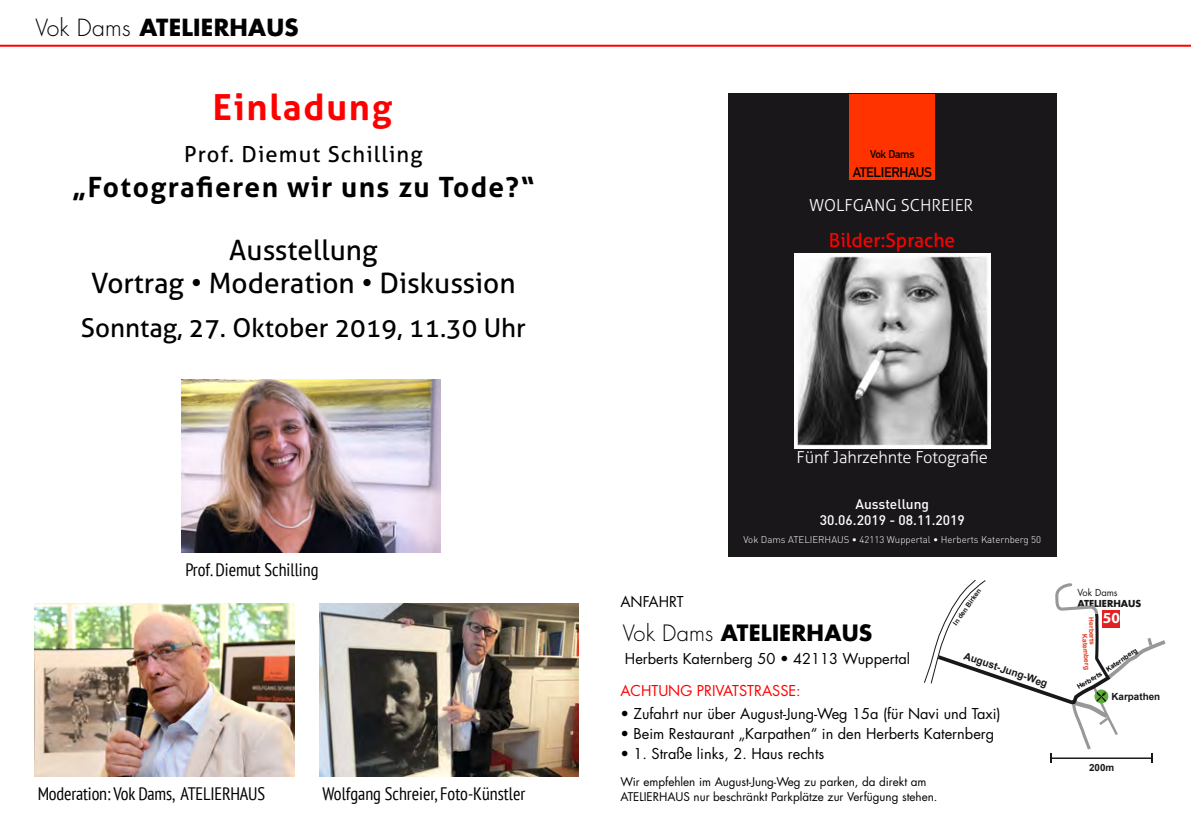
<style>
.page{position:relative;width:1191px;height:840px;background:#fff}
.page>*{position:absolute;margin:0;border:0;box-sizing:border-box;transform-origin:0 0}
.t1{font:700 36px "Aller";letter-spacing:.05em;color:#f00}
.t2{font:28px/33.6px "Aller";color:#000;text-align:center}
.t3{font:700 28px "Aller";letter-spacing:.05em;color:#000}
.t4{font:26px "Aller";color:#000}
.t5{font:700 23px "Futura";letter-spacing:.01em;color:#000}
.t6{font:22px "Aller";letter-spacing:.05em;color:#000}
.t7{font:700 21.8px "Futura";letter-spacing:.01em;color:#000}
.t8{font:19.2px "Aller";color:#f00}
.t9{font:condensed 18px "PT Sans";color:#000}
.t10{font:300 16.6px "Aller";letter-spacing:-.01em;color:#fff}
.t11{font:700 15.4px "Myriad Pro";color:#fff}
.t12{font:14.6px "Futura";color:#000}
.t13{font:14.6px "Futura";color:#f00}
.t14{font:500 13.8px/16.6px "FFDIN";color:#fff;text-align:center}
.t15{font:700 13.8px "DIN Alternate";letter-spacing:-.025em;color:#000}
.t16{font:11.6px/15.4px "Futura";color:#000}
.t17{font:700 11px "DIN Alternate";letter-spacing:-.025em;color:#000}
.t18{font:700 10.2px "Arial";color:#1a171b}
.t19{font:700 9.8px "Arial";color:#1a171b}
.t20{font:300 9.6px "FFDIN";color:#fff}
.t21{font:700 9.4px "Futura";color:#1a171b}
.t22{font:9.4px "Futura";color:#1a171b}
.t23{font:700 6.8px "Arial";color:#e33b21}
.t24{font:700 6.8px "Arial";color:#000}
.t25{font:700 6.8px "Arial";color:#1a171b}
.s1{font-weight:300}
</style>
<div class="page">
<hr style="left:0;top:45px;width:1191px;height:2px;background:#f00">
<img style="left:181px;top:379px;width:259px;height:173px">
<img style="left:35px;top:603px;width:259px;height:173px">
<img style="left:319px;top:603px;width:259px;height:173px">
<div style="left:728px;top:93px;width:329px;height:464px;background:#1a171b"></div>
<img style="left:795px;top:253px;width:195px;height:195px">
<div style="left:849px;top:94px;width:86px;height:85px;background:#f30"></div>
<svg style="left:924px;top:579px;width:242px;height:183px"></svg>
<h3 class="t5" style="left:36px;top:12px;width:265px"><span class="s1">Vok Dams</span> ATELIERHAUS</h3>
<h1 class="t1" style="left:213px;top:85px;width:181px">Einladung</h1>
<h3 class="t6" style="left:184px;top:140px;width:240px">Prof. Diemut Schilling</h3>
<h2 class="t3" style="left:72px;top:169px;width:464px">„Fotografieren wir uns zu Tode?“</h2>
<h2 class="t2" style="left:91px;top:233px;width:426px">Ausstellung<br>Vortrag • Moderation • Diskussion</h2>
<h3 class="t4" style="left:81px;top:312px;width:446px">Sonntag, 27. Oktober 2019, 11.30 Uhr</h3>
<p class="t9" style="left:185px;top:558px;width:135px">Prof. Diemut Schilling</p>
<p class="t9" style="left:38px;top:781px;width:229px">Moderation: Vok Dams, ATELIERHAUS</p>
<p class="t9" style="left:322px;top:781px;width:204px">Wolfgang Schreier, Foto-Künstler</p>
<p class="t17" style="left:870px;top:146px;width:46px">Vok Dams</p>
<p class="t15" style="left:852px;top:161px;width:81px">ATELIERHAUS</p>
<p class="t10" style="left:809px;top:195px;width:165px">WOLFGANG SCHREIER</p>
<h3 class="t8" style="left:829px;top:228px;width:128px">Bilder:Sprache</h3>
<p class="t10" style="left:796px;top:447px;width:193px">Fünf Jahrzehnte Fotografie</p>
<p class="t14" style="left:819px;top:494px;width:147px">Ausstellung<br>30.06.2019 - 08.11.2019</p>
<p class="t20" style="left:743px;top:533px;width:299px">Vok Dams ATELIERHAUS • 42113 Wuppertal • Herberts Katernberg 50</p>
<p class="t12" style="left:620px;top:591px;width:65px">ANFAHRT</p>
<h3 class="t7" style="left:623px;top:617px;width:251px"><span class="s1">Vok Dams</span> ATELIERHAUS</h3>
<p class="t25" style="left:951px;top:621px;width:44px;rotate:-55deg">In den Birken</p>
<p class="t18" style="left:966px;top:648px;width:89px;rotate:19deg">August-Jung-Weg</p>
<p class="t12" style="left:625px;top:648px;width:287px">Herberts Katernberg 50 • 42113 Wuppertal</p>
<p class="t13" style="left:620px;top:680px;width:182px">ACHTUNG PRIVATSTRASSE:</p>
<p class="t12" style="left:620px;top:702px;width:382px">• Zufahrt nur über August-Jung-Weg 15a (für Navi und Taxi)</p>
<p class="t12" style="left:620px;top:723px;width:375px">• Beim Restaurant „Karpathen“ in den Herberts Katernberg</p>
<p class="t12" style="left:620px;top:743px;width:205px">• 1. Straße links, 2. Haus rechts</p>
<p class="t16" style="left:620px;top:773px;width:318px">Wir empfehlen im August-Jung-Weg zu parken, da direkt am<br>ATELIERHAUS nur beschränkt Parkplätze zur Verfügung stehen.</p>
<p class="t22" style="left:1077px;top:585px;width:42px">Vok Dams</p>
<p class="t21" style="left:1077px;top:596px;width:65px">ATELIERHAUS</p>
<p class="t11" style="left:1103px;top:607px;width:19px">50</p>
<p class="t23" style="left:1095px;top:616px;width:29px;rotate:88deg">Herberts</p>
<p class="t23" style="left:1088px;top:633px;width:38px;rotate:85deg">Katernberg</p>
<p class="t24" style="left:1075px;top:682px;width:29px;rotate:-30deg">Herberts</p>
<p class="t24" style="left:1104px;top:665px;width:38px;rotate:-34deg">Katernberg</p>
<p class="t19" style="left:1111px;top:689px;width:50px">Karpathen</p>
<p class="t19" style="left:1089px;top:760px;width:27px">200m</p>
</div>
